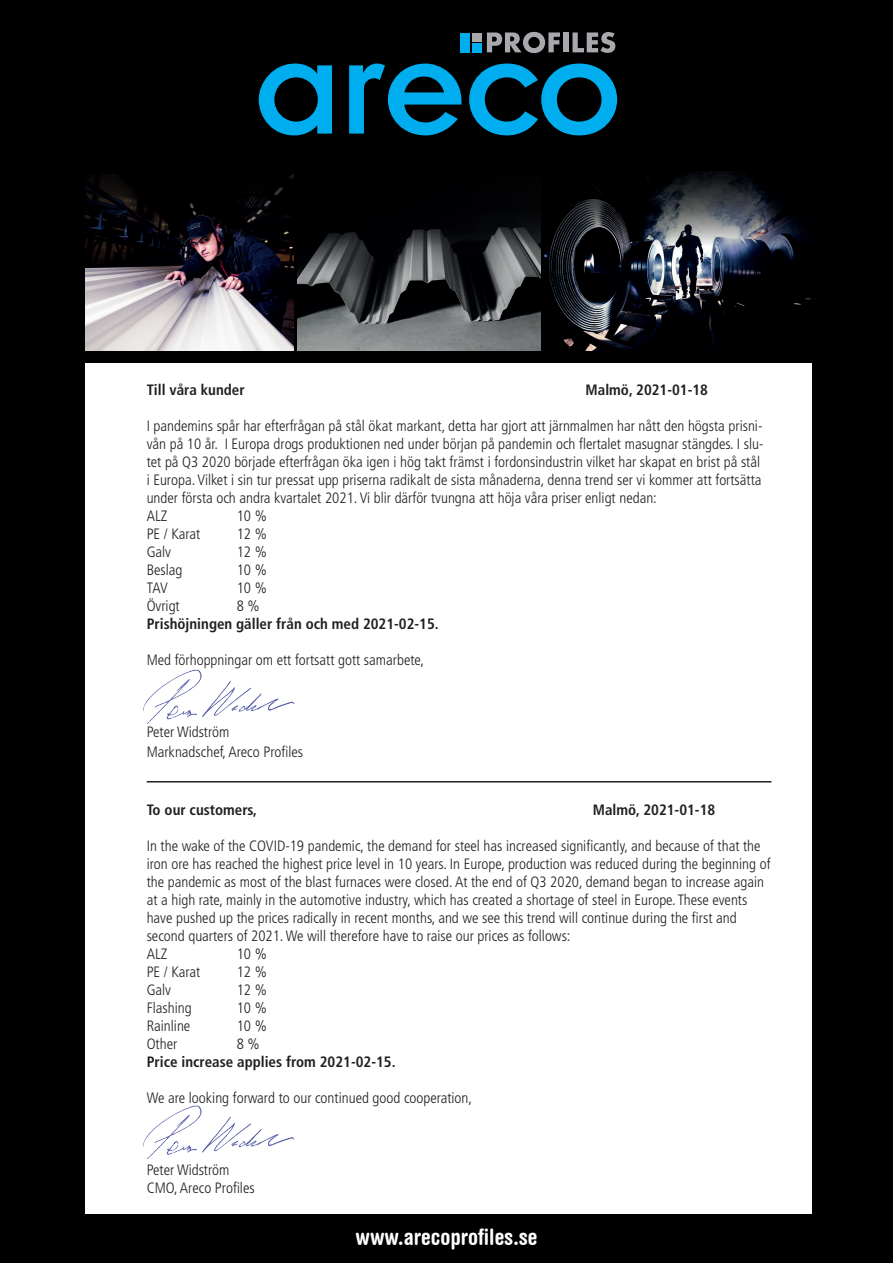
<style>
.page{position:relative;width:893px;height:1263px;background:#000001}
.page>*{position:absolute;margin:0;border:0;box-sizing:border-box;transform-origin:0 0}
.t1{font:700 condensed 22.5px "Context Rounded Condensed S Si";color:#fff}
.t2{font:300 condensed 15px/18px "Frutiger";color:#231f20}
.t3{font:700 condensed 15px "Frutiger";color:#231f20}
</style>
<div class="page">
<img style="left:85px;top:245px;width:209px;height:105px">
<img style="left:298px;top:245px;width:242px;height:105px">
<img style="left:544px;top:245px;width:268px;height:106px">
<svg style="left:85px;top:171px;width:719px;height:74px"></svg>
<div style="left:85px;top:364px;width:727px;height:850px;background:#fff"></div>
<img style="left:143px;top:669px;width:152px;height:55px">
<img style="left:143px;top:1105px;width:152px;height:54px">
<hr style="left:147px;top:781px;width:624px;height:1px;background:#231f20">
<svg style="left:259px;top:64px;width:73px;height:71px"></svg>
<svg style="left:349px;top:64px;width:112px;height:71px"></svg>
<svg style="left:469px;top:64px;width:148px;height:71px"></svg>
<svg style="left:487px;top:32px;width:73px;height:21px"></svg>
<div style="left:563px;top:32px;width:5px;height:20px;background:#a8a9ad"></div>
<svg style="left:572px;top:32px;width:43px;height:21px"></svg>
<div style="left:472px;top:33px;width:9px;height:9px;background:#a8a9ad"></div>
<div style="left:472px;top:43px;width:9px;height:10px;background:#00aeef"></div>
<div style="left:460px;top:33px;width:10px;height:20px;background:#00aeef"></div>
<p class="t3" style="left:147px;top:381px;width:99px">Till våra kunder</p>
<p class="t3" style="left:586px;top:381px;width:124px">Malmö, 2021-01-18</p>
<p class="t2" style="left:147px;top:417px;width:618px">I pandemins spår har efterfrågan på stål ökat markant, detta har gjort att järnmalmen har nått den högsta prisni&shy;vån på 10 år. I Europa drogs produktionen ned under början på pandemin och flertalet masugnar stängdes. I slu&shy;tet på Q3 2020 började efterfrågan öka igen i hög takt främst i fordonsindustrin vilket har skapat en brist på stål i Europa. Vilket i sin tur pressat upp priserna radikalt de sista månaderna, denna trend ser vi kommer att fortsätta under första och andra kvartalet 2021. Vi blir därför tvungna att höja våra priser enligt nedan:<br>ALZ</p>
<p class="t2" style="left:237px;top:507px;width:32px">10 %</p>
<p class="t2" style="left:147px;top:525px;width:55px">PE / Karat</p>
<p class="t2" style="left:237px;top:525px;width:32px">12 %</p>
<p class="t2" style="left:147px;top:543px;width:26px">Galv</p>
<p class="t2" style="left:237px;top:543px;width:32px">12 %</p>
<p class="t2" style="left:147px;top:561px;width:37px">Beslag</p>
<p class="t2" style="left:237px;top:561px;width:32px">10 %</p>
<p class="t2" style="left:147px;top:579px;width:23px">TAV</p>
<p class="t2" style="left:237px;top:579px;width:32px">10 %</p>
<p class="t2" style="left:147px;top:597px;width:35px">Övrigt</p>
<p class="t2" style="left:237px;top:597px;width:25px">8 %</p>
<p class="t3" style="left:147px;top:615px;width:294px">Prishöjningen gäller från och med 2021-02-15.</p>
<p class="t2" style="left:147px;top:651px;width:279px">Med förhoppningar om ett fortsatt gott samarbete,</p>
<p class="t2" style="left:147px;top:722px;width:158px;line-height:19.8px">Peter Widström<br>Marknadschef, Areco Profiles</p>
<p class="t3" style="left:147px;top:801px;width:112px">To our customers,</p>
<p class="t3" style="left:593px;top:801px;width:124px">Malmö, 2021-01-18</p>
<p class="t2" style="left:147px;top:837px;width:625px">In the wake of the COVID-19 pandemic, the demand for steel has increased significantly, and because of that the iron ore has reached the highest price level in 10 years. In Europe, production was reduced during the beginning of the pandemic as most of the blast furnaces were closed. At the end of Q3 2020, demand began to increase again at a high rate, mainly in the automotive industry, which has created a shortage of steel in Europe. These events have pushed up the prices radically in recent months, and we see this trend will continue during the first and second quarters of 2021. We will therefore have to raise our prices as follows:<br>ALZ</p>
<p class="t2" style="left:237px;top:945px;width:32px">10 %</p>
<p class="t2" style="left:147px;top:963px;width:55px">PE / Karat</p>
<p class="t2" style="left:237px;top:963px;width:32px">12 %</p>
<p class="t2" style="left:147px;top:981px;width:26px">Galv</p>
<p class="t2" style="left:237px;top:981px;width:32px">12 %</p>
<p class="t2" style="left:147px;top:999px;width:46px">Flashing</p>
<p class="t2" style="left:237px;top:999px;width:32px">10 %</p>
<p class="t2" style="left:147px;top:1017px;width:45px">Rainline</p>
<p class="t2" style="left:237px;top:1017px;width:32px">10 %</p>
<p class="t2" style="left:147px;top:1035px;width:32px">Other</p>
<p class="t2" style="left:237px;top:1035px;width:25px">8 %</p>
<p class="t3" style="left:147px;top:1053px;width:250px">Price increase applies from 2021-02-15.</p>
<p class="t2" style="left:147px;top:1089px;width:327px">We are looking forward to our continued good cooperation,</p>
<p class="t2" style="left:147px;top:1161px;width:109px">Peter Widström<br>CMO, Areco Profiles</p>
<h1 class="t1" style="left:355px;top:1223px;width:184px">www.arecoprofiles.se</h1>
</div>
